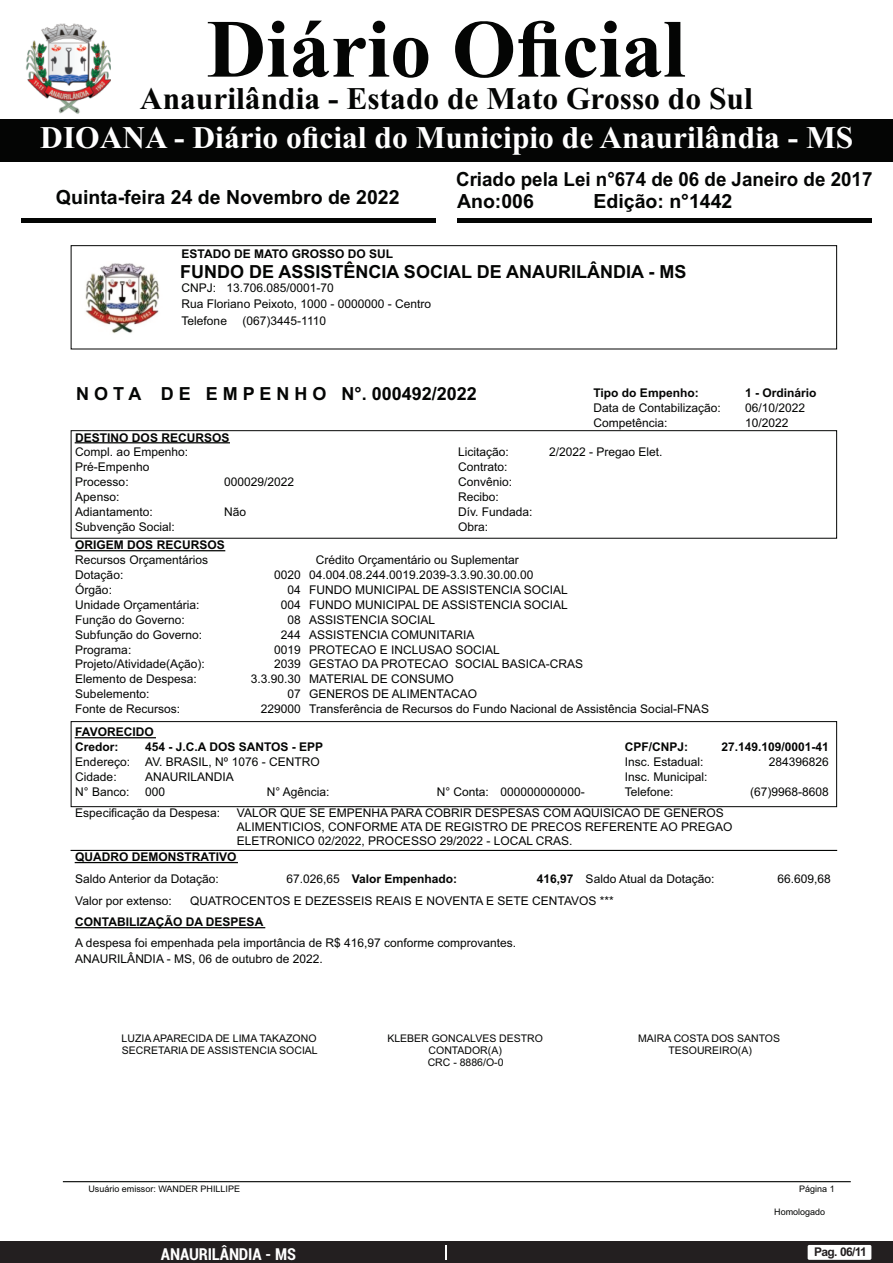
<style>
.page{position:relative;width:893px;height:1263px;background:#fff}
.page>*{position:absolute;margin:0;border:0;box-sizing:border-box;transform-origin:0 0}
.t1{font:700 82.5px "Times New Roman";color:#040504}
.t2{font:700 31.5px "Times New Roman";color:#fff}
.t3{font:700 31.5px "Times New Roman";color:#040504}
.t4{font:700 19.5px "Arial";color:#040504}
.t5{font:700 19.5px "Arial";color:#040504;scale:.96 1}
.t6{font:700 18px "Arial";color:#040504}
.t7{font:700 condensed 16.5px "Roboto";letter-spacing:-.01em;color:#fff}
.t8{font:12px/14.9px "Arial";color:#040504}
.t9{font:700 12px/14.9px "Arial";color:#040504}
.t10{font:700 12px "Arial";letter-spacing:-.055em;color:#231f20}
.t11{font:10.5px/12px "Arial";color:#040504;text-align:center}
.t12{font:9px "Arial";color:#040504}
.s1{font-weight:400}
.s2{font-weight:700}
</style>
<div class="page">
<div style="left:0;top:1242px;width:893px;height:21px;background:#231f20"></div>
<svg style="left:446px;top:1245px;width:1px;height:15px"></svg>
<div style="left:808px;top:1245px;width:63px;height:15px;background:#fff;border-radius:2px"></div>
<div style="left:0;top:119px;width:893px;height:42px;background:#040504"></div>
<hr style="left:21px;top:218px;width:415px;height:4px;background:#040504">
<hr style="left:457px;top:218px;width:415px;height:4px;background:#040504">
<img style="left:25px;top:23px;width:86px;height:91px">
<div style="left:71px;top:245px;width:766px;height:104px;border:1px solid #040504"></div>
<img style="left:85px;top:263px;width:75px;height:70px">
<div style="left:71px;top:430px;width:766px;height:109px;border:1px solid #040504"></div>
<hr style="left:75px;top:550px;width:150px;height:1px;background:#040504">
<hr style="left:75px;top:442px;width:154px;height:1px;background:#040504">
<hr style="left:71px;top:850px;width:766px;height:1px;background:#040504">
<div style="left:71px;top:721px;width:766px;height:86px;border:1px solid #040504"></div>
<hr style="left:75px;top:737px;width:80px;height:1px;background:#040504">
<hr style="left:75px;top:862px;width:162px;height:1px;background:#040504">
<hr style="left:75px;top:927px;width:190px;height:1px;background:#040504">
<hr style="left:63px;top:1181px;width:787px;height:1px;background:#040504">
<h1 class="t1" style="left:207px;top:21px;width:480px">Diário Oficial</h1>
<h2 class="t3" style="left:140px;top:88px;width:614px">Anaurilândia - Estado de Mato Grosso do Sul</h2>
<h2 class="t2" style="left:40px;top:126px;width:814px">DIOANA - Diário oficial do Municipio de Anaurilândia - MS</h2>
<h3 class="t5" style="left:456px;top:172px;width:435px">Criado pela Lei n°674 de 06 de Janeiro de 2017</h3>
<h3 class="t4" style="left:56px;top:190px;width:345px">Quinta-feira 24 de Novembro de 2022</h3>
<h3 class="t4" style="left:457px;top:193px;width:78px">Ano:006</h3>
<h3 class="t4" style="left:593px;top:193px;width:140px">Edição: n°1442</h3>
<p class="t9" style="left:182px;top:247px;width:213px">ESTADO DE MATO GROSSO DO SUL</p>
<h3 class="t6" style="left:180px;top:264px;width:508px">FUNDO DE ASSISTÊNCIA SOCIAL DE ANAURILÂNDIA - MS</h3>
<p class="t8" style="left:182px;top:281px;width:154px">CNPJ: 13.706.085/0001-70</p>
<p class="t8" style="left:182px;top:298px;width:251px">Rua Floriano Peixoto, 1000 - 0000000 - Centro</p>
<p class="t8" style="left:182px;top:315px;width:47px">Telefone</p>
<p class="t8" style="left:243px;top:315px;width:85px">(067)3445-1110</p>
<h3 class="t6" style="left:76px;top:387px;width:402px">N O T A D E E M P E N H O N°. 000492/2022</h3>
<p class="t9" style="left:593px;top:386px;width:107px">Tipo do Empenho:</p>
<p class="t8" style="left:593px;top:401px;width:129px">Data de Contabilização:<br>Competência:</p>
<p class="t9" style="left:75px;top:431px;width:156px">DESTINO DOS RECURSOS</p>
<p class="t8" style="left:75px;top:446px;width:114px">Compl. ao Empenho:<br>Pré-Empenho<br>Processo:<br>Apenso:</p>
<p class="t8" style="left:458px;top:446px;width:56px">Licitação:<br>Contrato:<br>Convênio:</p>
<p class="t8" style="left:75px;top:505px;width:101px">Adiantamento:<br>Subvenção Social:</p>
<p class="t8" style="left:458px;top:505px;width:76px">Dív. Fundada:</p>
<p class="t8" style="left:224px;top:476px;width:72px">000029/2022</p>
<p class="t8" style="left:458px;top:490px;width:42px">Recibo:</p>
<p class="t8" style="left:224px;top:505px;width:24px">Não</p>
<p class="t8" style="left:458px;top:520px;width:32px">Obra:</p>
<p class="t9" style="left:75px;top:539px;width:151px">ORIGEM DOS RECURSOS</p>
<p class="t8" style="left:549px;top:446px;width:115px">2/2022 - Pregao Elet.</p>
<p class="t8" style="left:75px;top:554px;width:134px">Recursos Orçamentários</p>
<p class="t8" style="left:316px;top:554px;width:204px">Crédito Orçamentário ou Suplementar</p>
<p class="t8" style="left:75px;top:569px;width:50px">Dotação:</p>
<p class="t8" style="left:274px;top:569px;width:261px">0020 04.004.08.244.0019.2039-3.3.90.30.00.00</p>
<p class="t8" style="left:75px;top:583px;width:38px">Órgão:</p>
<p class="t8" style="left:287px;top:583px;width:282px">04 FUNDO MUNICIPAL DE ASSISTENCIA SOCIAL</p>
<p class="t8" style="left:75px;top:598px;width:126px">Unidade Orçamentária:</p>
<p class="t8" style="left:281px;top:598px;width:289px">004 FUNDO MUNICIPAL DE ASSISTENCIA SOCIAL</p>
<p class="t8" style="left:75px;top:613px;width:111px">Função do Governo:</p>
<p class="t8" style="left:287px;top:613px;width:149px">08 ASSISTENCIA SOCIAL</p>
<p class="t8" style="left:75px;top:628px;width:128px">Subfunção do Governo:</p>
<p class="t8" style="left:281px;top:628px;width:195px">244 ASSISTENCIA COMUNITARIA</p>
<p class="t8" style="left:75px;top:643px;width:58px">Programa:</p>
<p class="t8" style="left:274px;top:643px;width:227px">0019 PROTECAO E INCLUSAO SOCIAL</p>
<p class="t8" style="left:75px;top:658px;width:131px">Projeto/Atividade(Ação):</p>
<p class="t8" style="left:274px;top:658px;width:311px">2039 GESTAO DA PROTECAO SOCIAL BASICA-CRAS</p>
<p class="t9" style="left:745px;top:386px;width:73px">1 - Ordinário</p>
<p class="t8" style="left:745px;top:401px;width:62px">06/10/2022<br>10/2022</p>
<p class="t8" style="left:75px;top:673px;width:123px">Elemento de Despesa:</p>
<p class="t8" style="left:251px;top:673px;width:205px">3.3.90.30 MATERIAL DE CONSUMO</p>
<p class="t8" style="left:75px;top:688px;width:76px">Subelemento:</p>
<p class="t8" style="left:287px;top:688px;width:191px">07 GENEROS DE ALIMENTACAO</p>
<p class="t8" style="left:75px;top:702px;width:106px">Fonte de Recursos:</p>
<p class="t8" style="left:261px;top:702px;width:450px">229000 Transferência de Recursos do Fundo Nacional de Assistência Social-FNAS</p>
<p class="t9" style="left:75px;top:726px;width:80px">FAVORECIDO<br>Credor:</p>
<p class="t8" style="left:75px;top:756px;width:56px">Endereço:<br>Cidade:<br>N° Banco:</p>
<p class="t9" style="left:145px;top:741px;width:180px">454 - J.C.A DOS SANTOS - EPP</p>
<p class="t8" style="left:145px;top:756px;width:176px">AV. BRASIL, Nº 1076 - CENTRO<br>ANAURILANDIA<br>000</p>
<p class="t9" style="left:625px;top:741px;width:65px">CPF/CNPJ:</p>
<p class="t8" style="left:625px;top:756px;width:84px">Insc. Estadual:<br>Insc. Municipal:</p>
<p class="t8" style="left:267px;top:785px;width:64px">N° Agência:</p>
<p class="t8" style="left:437px;top:785px;width:54px">N° Conta:</p>
<p class="t8" style="left:625px;top:785px;width:50px">Telefone:</p>
<p class="t8" style="left:501px;top:785px;width:86px">000000000000-</p>
<p class="t9" style="left:721px;top:741px;width:109px">27.149.109/0001-41</p>
<p class="t8" style="left:769px;top:756px;width:62px">284396826</p>
<p class="t8" style="left:750px;top:785px;width:80px">(67)9968-8608</p>
<p class="t8" style="left:75px;top:807px;width:146px">Especificação da Despesa:</p>
<p class="t8" style="left:237px;top:807px;width:497px;line-height:13.8px">VALOR QUE SE EMPENHA PARA COBRIR DESPESAS COM AQUISICAO DE GENEROS<br>ALIMENTICIOS, CONFORME ATA DE REGISTRO DE PRECOS REFERENTE AO PREGAO<br>ELETRONICO 02/2022, PROCESSO 29/2022 - LOCAL CRAS.</p>
<p class="t9" style="left:75px;top:851px;width:163px">QUADRO DEMONSTRATIVO</p>
<p class="t8" style="left:190px;top:894px;width:425px">QUATROCENTOS E DEZESSEIS REAIS E NOVENTA E SETE CENTAVOS ***</p>
<p class="t9" style="left:75px;top:916px;width:190px">CONTABILIZAÇÃO DA DESPESA</p>
<p class="t8" style="left:75px;top:936px;width:442px;line-height:16px">A despesa foi empenhada pela importância de R$ 416,97 conforme comprovantes.<br>ANAURILÂNDIA - MS, 06 de outubro de 2022.</p>
<p class="t8" style="left:75px;top:872px;width:145px">Saldo Anterior da Dotação:</p>
<p class="t9" style="left:286px;top:872px;width:172px"><span class="s1">67.026,65</span> Valor Empenhado:</p>
<p class="t8" style="left:537px;top:872px;width:179px"><span class="s2">416,97</span> Saldo Atual da Dotação:</p>
<p class="t8" style="left:778px;top:872px;width:55px">66.609,68</p>
<p class="t8" style="left:75px;top:894px;width:98px">Valor por extenso:</p>
<p class="t11" style="left:122px;top:1033px;width:198px;text-align:left">LUZIA APARECIDA DE LIMA TAKAZONO<br>SECRETARIA DE ASSISTENCIA SOCIAL</p>
<p class="t11" style="left:387px;top:1033px;width:157px">KLEBER GONCALVES DESTRO<br>CONTADOR(A)<br>CRC - 8886/O-0</p>
<p class="t12" style="left:88px;top:1186px;width:153px">Usuário emissor: WANDER PHILLIPE</p>
<p class="t11" style="left:638px;top:1033px;width:143px">MAIRA COSTA DOS SANTOS<br>TESOUREIRO(A)</p>
<p class="t12" style="left:799px;top:1185px;width:37px">Página 1</p>
<p class="t12" style="left:774px;top:1208px;width:53px">Homologado</p>
<h3 class="t7" style="left:161px;top:1247px;width:136px">ANAURILÂNDIA - MS</h3>
<p class="t10" style="left:814px;top:1247px;width:54px">Pag. 06/11</p>
</div>
